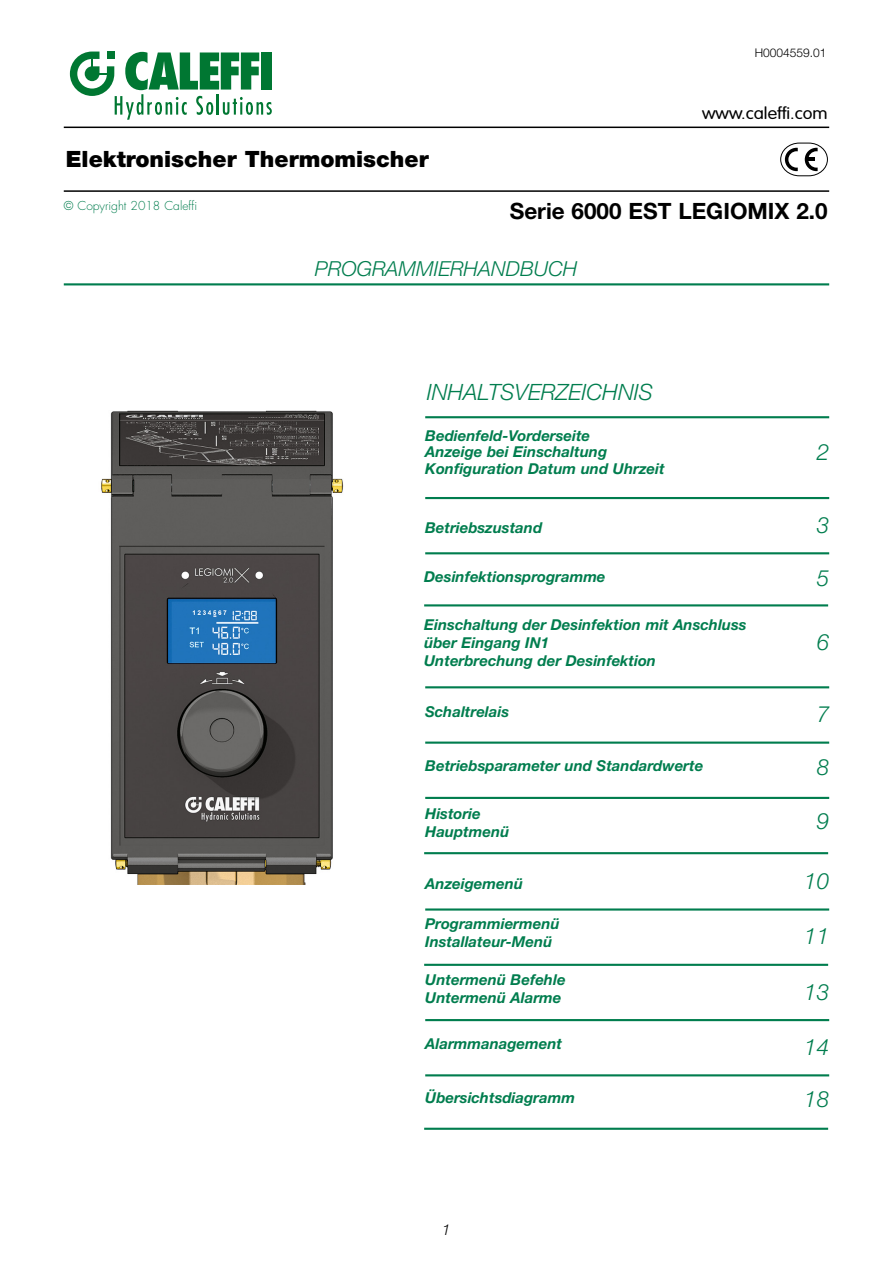
<style>
.page{position:relative;width:893px;height:1263px;background:#fff}
.page>*{position:absolute;margin:0;border:0;box-sizing:border-box;transform-origin:0 0}
.t1{font:italic 300 22.5px "Helvetica Neue LT Std";color:#007d4e}
.t2{font:900 22.5px "Helvetica Neue LT Std";color:#000}
.t3{font:700 22.5px "Helvetica Neue LT Std";color:#000}
.t4{font:italic 300 20.7px "Helvetica Neue LT Std";color:#007d4e}
.t5{font:300 16.5px "VAG Rounded";color:#000;scale:1.1 1}
.t6{font:italic 700 15px/18px "Helvetica Neue LT Std";color:#007d4e}
.t7{font:italic 300 15px "Helvetica Neue LT Std";color:#000}
.t8{font:300 12px "Futura";color:#007d4e}
.t9{font:300 12px "Helvetica Neue LT Std";color:#000}
</style>
<div class="page">
<hr style="left:64px;top:127px;width:765px;height:1px;background:#000">
<hr style="left:64px;top:190px;width:765px;height:2px;background:#000">
<hr style="left:425px;top:416px;width:404px;height:2px;background:#007d4e">
<hr style="left:425px;top:497px;width:404px;height:2px;background:#007d4e">
<hr style="left:425px;top:552px;width:404px;height:2px;background:#007d4e">
<hr style="left:425px;top:686px;width:404px;height:2px;background:#007d4e">
<hr style="left:425px;top:741px;width:404px;height:3px;background:#007d4e">
<hr style="left:425px;top:797px;width:404px;height:2px;background:#007d4e">
<hr style="left:425px;top:908px;width:404px;height:2px;background:#007d4e">
<hr style="left:425px;top:1019px;width:404px;height:2px;background:#007d4e">
<hr style="left:425px;top:1074px;width:404px;height:2px;background:#007d4e">
<hr style="left:64px;top:283px;width:765px;height:2px;background:#007d4e">
<svg style="left:780px;top:142px;width:48px;height:35px"></svg>
<svg style="left:70px;top:52px;width:202px;height:68px"></svg>
<img style="left:101px;top:410px;width:243px;height:475px">
<hr style="left:424px;top:604px;width:404px;height:2px;background:#007d4e">
<hr style="left:424px;top:852px;width:404px;height:2px;background:#007d4e">
<hr style="left:424px;top:964px;width:404px;height:2px;background:#007d4e">
<hr style="left:424px;top:1128px;width:404px;height:2px;background:#007d4e">
<p class="t9" style="left:755px;top:45px;width:73px">H0004559.01</p>
<h1 class="t2" style="left:66px;top:145px;width:364px">Elektronischer Thermomischer</h1>
<p class="t8" style="left:64px;top:198px;width:135px">© Copyright 2018 Caleffi</p>
<p class="t5" style="left:702px;top:103px;width:116px">www.caleffi.com</p>
<h1 class="t3" style="left:510px;top:197px;width:319px">Serie 6000 EST LEGIOMIX 2.0</h1>
<h2 class="t4" style="left:315px;top:257px;width:264px">PROGRAMMIERHANDBUCH</h2>
<h1 class="t1" style="left:427px;top:379px;width:228px">INHALTSVERZEICHNIS</h1>
<p class="t6" style="left:425px;top:427px;width:241px;line-height:16.5px">Bedienfeld-Vorderseite<br>Anzeige bei Einschaltung<br>Konfiguration Datum und Uhrzeit</p>
<p class="t6" style="left:425px;top:518px;width:119px">Betriebszustand</p>
<h1 class="t1" style="left:817px;top:439px;width:14px">2</h1>
<h1 class="t1" style="left:817px;top:511px;width:14px">3</h1>
<p class="t6" style="left:424px;top:567px;width:183px">Desinfektionsprogramme</p>
<h1 class="t1" style="left:817px;top:565px;width:14px">5</h1>
<p class="t6" style="left:424px;top:616px;width:324px">Einschaltung der Desinfektion mit Anschluss über Eingang IN1<br>Unterbrechung der Desinfektion</p>
<p class="t6" style="left:425px;top:702px;width:85px">Schaltrelais</p>
<h1 class="t1" style="left:817px;top:629px;width:14px">6</h1>
<h1 class="t1" style="left:817px;top:701px;width:14px">7</h1>
<p class="t6" style="left:425px;top:756px;width:280px">Betriebsparameter und Standardwerte</p>
<h1 class="t1" style="left:817px;top:753px;width:14px">8</h1>
<p class="t6" style="left:425px;top:804px;width:86px">Historie<br>Hauptmenü</p>
<h1 class="t1" style="left:817px;top:807px;width:14px">9</h1>
<p class="t6" style="left:425px;top:874px;width:99px">Anzeigemenü</p>
<p class="t6" style="left:425px;top:914px;width:136px">Programmiermenü<br>Installateur-Menü</p>
<h1 class="t1" style="left:804px;top:868px;width:27px">10</h1>
<h1 class="t1" style="left:804px;top:923px;width:27px">11</h1>
<p class="t6" style="left:425px;top:970px;width:142px">Untermenü Befehle<br>Untermenü Alarme</p>
<h1 class="t1" style="left:804px;top:978px;width:27px">13</h1>
<p class="t6" style="left:425px;top:1034px;width:138px">Alarmmanagement</p>
<p class="t6" style="left:425px;top:1089px;width:151px">Übersichtsdiagramm</p>
<p class="t7" style="left:442px;top:1221px;width:10px">1</p>
<h1 class="t1" style="left:804px;top:1033px;width:27px">14</h1>
<h1 class="t1" style="left:804px;top:1085px;width:27px">18</h1>
</div>
